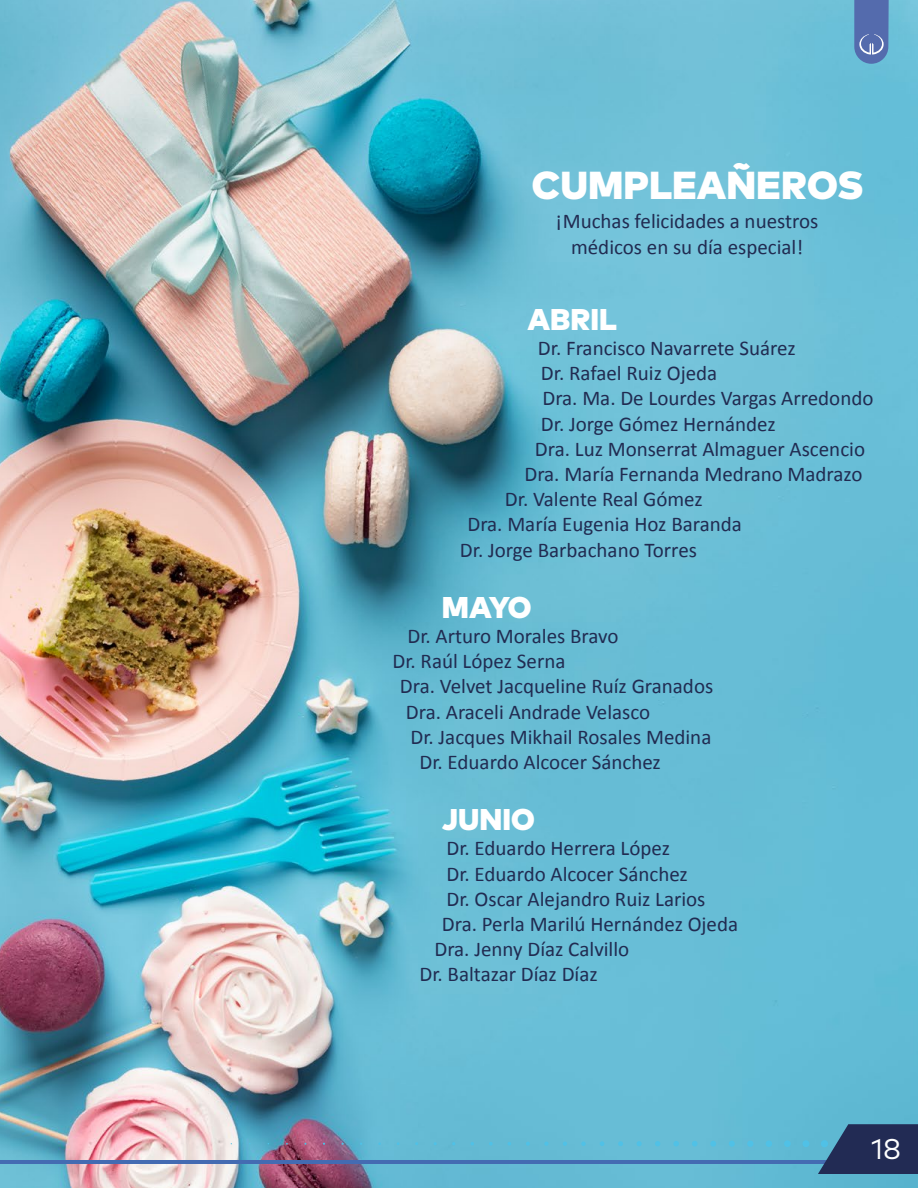
<style>
.page{position:relative;width:918px;height:1188px;background:#fff}
.page>*{position:absolute;margin:0;border:0;box-sizing:border-box;transform-origin:0 0}
.t1{font:900 39px "Mark Pro";color:#fff}
.t2{font:900 30px "Mark Pro";color:#fff}
.t3{font:28.5px "Mark Pro";color:#fff}
.t4{font:21px/25.2px "Calibri";color:#212b51;text-align:center}
</style>
<div class="page">
<img style="left:0;top:0;width:918px;height:1188px">
<hr style="left:0;top:1160px;width:917px;height:4px;background:#446bb2">
<div style="left:803px;top:1140px;width:6px;height:7px;background:#50c1e6;border-radius:50%"></div>
<div style="left:784px;top:1140px;width:7px;height:7px;background:#50c1e6;border-radius:50%"></div>
<div style="left:766px;top:1140px;width:6px;height:7px;background:#50c1e6;border-radius:50%"></div>
<svg style="left:747px;top:1141px;width:6px;height:6px"></svg>
<svg style="left:729px;top:1141px;width:6px;height:6px"></svg>
<svg style="left:710px;top:1141px;width:6px;height:6px"></svg>
<svg style="left:692px;top:1141px;width:6px;height:6px"></svg>
<svg style="left:673px;top:1141px;width:6px;height:5px"></svg>
<svg style="left:655px;top:1141px;width:5px;height:5px"></svg>
<svg style="left:637px;top:1141px;width:5px;height:5px"></svg>
<svg style="left:618px;top:1141px;width:5px;height:5px"></svg>
<svg style="left:600px;top:1141px;width:4px;height:5px"></svg>
<svg style="left:581px;top:1141px;width:5px;height:5px"></svg>
<svg style="left:563px;top:1142px;width:4px;height:4px"></svg>
<svg style="left:544px;top:1142px;width:5px;height:4px"></svg>
<svg style="left:526px;top:1142px;width:4px;height:4px"></svg>
<svg style="left:508px;top:1142px;width:3px;height:4px"></svg>
<svg style="left:489px;top:1142px;width:4px;height:4px"></svg>
<svg style="left:818px;top:1124px;width:100px;height:50px;background:#2b4067"></svg>
<svg style="left:854px;top:0;width:35px;height:64px;background:#5e79b4"></svg>
<h1 class="t1" style="left:532px;top:155px;width:333px">CUMPLEAÑEROS</h1>
<p class="t4" style="left:556px;top:208px;width:264px">¡Muchas felicidades a nuestros médicos en su día especial!</p>
<h2 class="t2" style="left:527px;top:296px;width:91px">ABRIL</h2>
<p class="t4" style="left:538px;top:334px;width:259px">Dr. Francisco Navarrete Suárez</p>
<p class="t4" style="left:541px;top:360px;width:178px">Dr. Rafael Ruiz Ojeda</p>
<p class="t4" style="left:542px;top:385px;width:333px">Dra. Ma. De Lourdes Vargas Arredondo</p>
<p class="t4" style="left:541px;top:410px;width:236px">Dr. Jorge Gómez Hernández</p>
<p class="t4" style="left:535px;top:435px;width:332px">Dra. Luz Monserrat Almaguer Ascencio</p>
<p class="t4" style="left:524px;top:460px;width:340px">Dra. María Fernanda Medrano Madrazo</p>
<p class="t4" style="left:505px;top:486px;width:199px">Dr. Valente Real Gómez</p>
<p class="t4" style="left:467px;top:511px;width:276px">Dra. María Eugenia Hoz Baranda</p>
<p class="t4" style="left:460px;top:536px;width:239px">Dr. Jorge Barbachano Torres</p>
<h2 class="t2" style="left:442px;top:584px;width:91px">MAYO</h2>
<p class="t4" style="left:407px;top:622px;width:213px">Dr. Arturo Morales Bravo</p>
<p class="t4" style="left:392px;top:648px;width:174px">Dr. Raúl López Serna</p>
<p class="t4" style="left:400px;top:673px;width:315px">Dra. Velvet Jacqueline Ruíz Granados</p>
<p class="t4" style="left:406px;top:698px;width:246px">Dra. Araceli Andrade Velasco</p>
<p class="t4" style="left:410px;top:723px;width:302px">Dr. Jacques Mikhail Rosales Medina</p>
<p class="t4" style="left:419px;top:748px;width:243px">Dr. Eduardo Alcocer Sánchez</p>
<h2 class="t2" style="left:442px;top:796px;width:94px">JUNIO</h2>
<p class="t4" style="left:446px;top:835px;width:225px">Dr. Eduardo Herrera López</p>
<p class="t4" style="left:446px;top:860px;width:243px">Dr. Eduardo Alcocer Sánchez</p>
<p class="t4" style="left:446px;top:885px;width:261px">Dr. Oscar Alejandro Ruiz Larios</p>
<p class="t4" style="left:442px;top:910px;width:298px">Dra. Perla Marilú Hernández Ojeda</p>
<p class="t4" style="left:434px;top:936px;width:196px">Dra. Jenny Díaz Calvillo</p>
<p class="t4" style="left:419px;top:961px;width:180px">Dr. Baltazar Díaz Díaz</p>
<h3 class="t3" style="left:871px;top:1127px;width:31px">18</h3>
</div>
